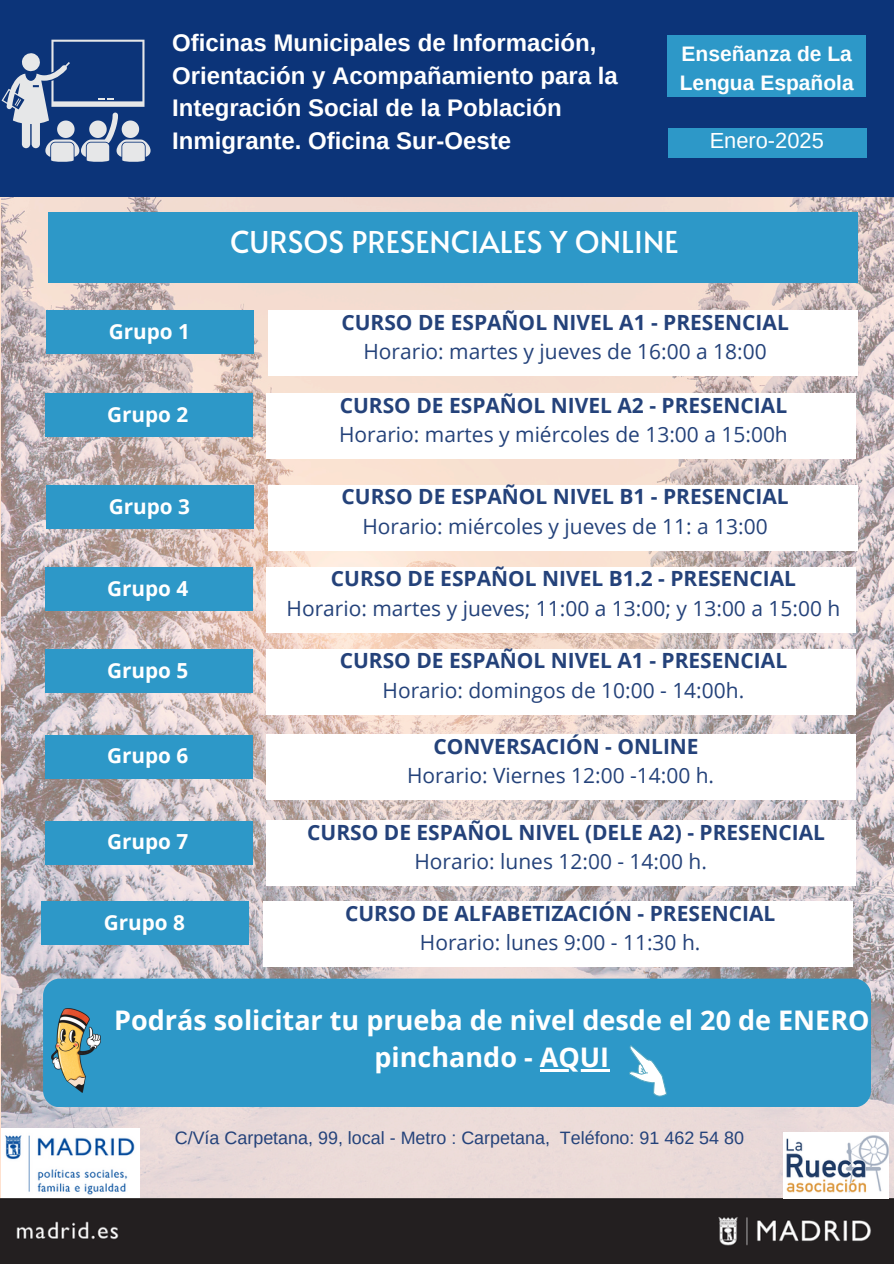
<style>
.page{position:relative;width:894px;height:1264px;background:#fff}
.page>*{position:absolute;margin:0;border:0;box-sizing:border-box;transform-origin:0 0}
.t1{font:30px "Alata";color:#fff}
.t2{font:700 27px/37.2px "Open Sans";color:#fff;text-align:center}
.t3{font:700 24px/32.7px "Arimo";color:#fff}
.t4{font:21.9px "Arimo";color:#fff}
.t5{font:21px/29.2px "Open Sans";color:#24427a;text-align:center}
.t6{font:700 21px/29.2px "Open Sans";color:#24427a;text-align:center}
.t7{font:700 21px/29.2px "Arimo";color:#fff}
.t8{font:700 20.7px "Open Sans";color:#fff}
.t9{font:17.85px "Arimo";color:#24427a}
.s1{font-weight:700}
.s2{font-weight:400}
</style>
<div class="page">
<img style="left:0;top:197px;width:892px;height:1066px">
<div style="left:47px;top:310px;width:207px;height:44px;background:#2d98c8"></div>
<div style="left:268px;top:310px;width:589px;height:65px;background:#fff"></div>
<div style="left:45px;top:393px;width:207px;height:44px;background:#2d98c8"></div>
<div style="left:266px;top:393px;width:590px;height:65px;background:#fff"></div>
<div style="left:47px;top:485px;width:207px;height:44px;background:#2d98c8"></div>
<div style="left:268px;top:485px;width:589px;height:65px;background:#fff"></div>
<div style="left:45px;top:567px;width:207px;height:44px;background:#2d98c8"></div>
<div style="left:266px;top:567px;width:590px;height:65px;background:#fff"></div>
<div style="left:45px;top:649px;width:207px;height:44px;background:#2d98c8"></div>
<div style="left:266px;top:649px;width:590px;height:65px;background:#fff"></div>
<div style="left:45px;top:734px;width:207px;height:44px;background:#2d98c8"></div>
<div style="left:266px;top:734px;width:590px;height:66px;background:#fff"></div>
<div style="left:45px;top:820px;width:207px;height:44px;background:#2d98c8"></div>
<div style="left:266px;top:820px;width:590px;height:66px;background:#fff"></div>
<div style="left:42px;top:901px;width:207px;height:44px;background:#2d98c8"></div>
<div style="left:263px;top:901px;width:589px;height:65px;background:#fff"></div>
<img style="left:783px;top:1132px;width:105px;height:66px">
<img style="left:1px;top:1128px;width:139px;height:69px">
<div style="left:48px;top:212px;width:809px;height:71px;background:#2d98c8"></div>
<div style="left:43px;top:978px;width:827px;height:128px;background:#2d98c8;border-radius:17px"></div>
<img style="left:52px;top:1008px;width:48px;height:84px">
<div style="left:0;top:0;width:893px;height:197px;background:#0c3479"></div>
<div style="left:667px;top:35px;width:198px;height:62px;background:#2d98c8"></div>
<div style="left:667px;top:128px;width:198px;height:29px;background:#2d98c8"></div>
<svg style="left:2px;top:40px;width:148px;height:122px"></svg>
<svg style="left:540px;top:1045px;width:127px;height:52px"></svg>
<hr style="left:539px;top:1069px;width:70px;height:2px;background:#fff">
<h6 class="t3" style="left:172px;top:26px;width:447px">Oficinas Municipales de Información, Orientación y Acompañamiento para la Integración Social de la Población Inmigrante. Oficina Sur-Oeste</h6>
<p class="t7" style="left:679px;top:39px;width:175px">Enseñanza de La<br>Lengua Española</p>
<h5 class="t4" style="left:709px;top:128px;width:116px">Enero-2025</h5>
<p class="t8" style="left:109px;top:317px;width:83px">Grupo 1</p>
<p class="t8" style="left:107px;top:400px;width:83px">Grupo 2</p>
<p class="t8" style="left:109px;top:491px;width:83px">Grupo 3</p>
<p class="t8" style="left:107px;top:573px;width:83px">Grupo 4</p>
<p class="t8" style="left:107px;top:655px;width:83px">Grupo 5</p>
<h5 class="t8" style="left:107px;top:741px;width:83px">Grupo 6</h5>
<h6 class="t8" style="left:107px;top:827px;width:83px">Grupo 7</h6>
<h5 class="t8" style="left:104px;top:907px;width:83px">Grupo 8</h5>
<p class="t1" style="left:230px;top:220px;width:449px">CURSOS PRESENCIALES Y ONLINE</p>
<h3 class="t5" style="left:341px;top:307px;width:449px"><span class="s1">CURSO DE ESPAÑOL NIVEL A1 - PRESENCIAL<br></span>Horario: martes y jueves de 16:00 a 18:00</h3>
<h5 class="t5" style="left:339px;top:390px;width:450px;text-align:left"><span class="s1">CURSO DE ESPAÑOL NIVEL A2 - PRESENCIAL<br></span>Horario: martes y miércoles de 13:00 a 15:00h</h5>
<h4 class="t5" style="left:341px;top:481px;width:448px"><span class="s1">CURSO DE ESPAÑOL NIVEL B1 - PRESENCIAL<br></span>Horario: miércoles y jueves de 11: a 13:00</h4>
<p class="t5" style="left:286px;top:563px;width:555px"><span class="s1">CURSO DE ESPAÑOL NIVEL B1.2 - PRESENCIAL<br></span>Horario: martes y jueves; 11:00 a 13:00; y 13:00 a 15:00 h</p>
<h1 class="t6" style="left:339px;top:645px;width:449px">CURSO DE ESPAÑOL NIVEL A1 - PRESENCIAL<br><span class="s2">Horario: domingos de 10:00 - 14:00h.</span></h1>
<p class="t5" style="left:407px;top:731px;width:308px"><span class="s1">CONVERSACIÓN - ONLINE<br></span>Horario: Viernes 12:00 -14:00 h.</p>
<p class="t6" style="left:307px;top:817px;width:519px">CURSO DE ESPAÑOL NIVEL (DELE A2) - PRESENCIAL<br><span class="s2">Horario: lunes 12:00 - 14:00 h.</span></p>
<p class="t6" style="left:345px;top:897px;width:431px">CURSO DE ALFABETIZACIÓN - PRESENCIAL<br><span class="s2">Horario: lunes 9:00 - 11:30 h.</span></p>
<p class="t2" style="left:114px;top:1000px;width:756px">Podrás solicitar tu prueba de nivel desde el 20 de ENERO pinchando - AQUI</p>
<p class="t9" style="left:175px;top:1128px;width:570px">C/Vía Carpetana, 99, local - Metro : Carpetana, Teléfono: 91 462 54 80</p>
</div>
